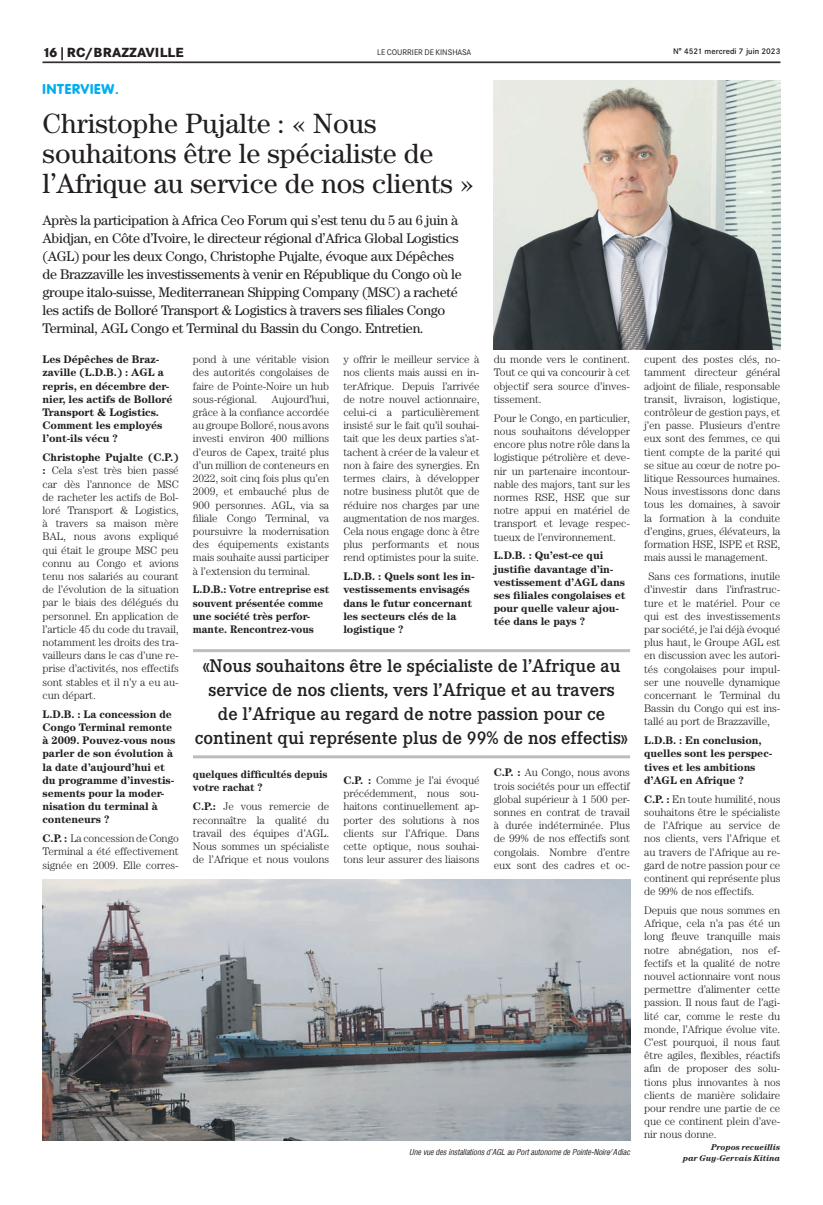
<style>
.page{position:relative;width:823px;height:1205px;background:#fff}
.page>*{position:absolute;margin:0;border:0;box-sizing:border-box;transform-origin:0 0}
.t1{font:28px/30px "Century";color:#231f20}
.t2{font:500 18px/24px "Corporate EBQ";color:#231f20;text-align:center}
.t3{font:14px/18px "Century";letter-spacing:-.02em;color:#231f20}
.t4{font:800 14px "Corporate Rounded";letter-spacing:.06em;color:#00aeef}
.t5{font:800 13px "Corporate SBQ";letter-spacing:.01em;color:#231f20}
.t6{font:300 11px/13.2px "Century";letter-spacing:-.01em;color:#231f20;text-align:justify}
.t7{font:700 11px/13.2px "Century";letter-spacing:-.01em;color:#231f20}
.t8{font:700 11px/13.2px "Century";letter-spacing:-.01em;color:#231f20;scale:.96 1}
.t9{font:italic 700 8.5px/11px "Century";color:#231f20;text-align:right}
.t10{font:italic 8px "Corporate Condensed";color:#231f20}
.t11{font:500 8px "Corporate SBQ";color:#231f20}
.t12{font:8px "Corporate SBQ";letter-spacing:-.01em;color:#231f20}
.s1{font-weight:700}
</style>
<div class="page">
<hr style="left:43px;top:62px;width:737px;height:1px;background:#231f20">
<hr style="left:193px;top:649px;width:436px;height:3px;background:#bcbdc0">
<hr style="left:193px;top:755px;width:436px;height:3px;background:#bcbdc0">
<img style="left:493px;top:81px;width:287px;height:269px">
<img style="left:43px;top:879px;width:586px;height:261px">
<p class="t5" style="left:43px;top:44px;width:142px">16 | RC/BRAZZAVILLE</p>
<p class="t12" style="left:377px;top:47px;width:96px">LE COURRIER DE KINSHASA</p>
<p class="t11" style="left:672px;top:46px;width:109px">N° 4521 mercredi 7 juin 2023</p>
<p class="t4" style="left:43px;top:81px;width:78px">INTERVIEW.</p>
<h1 class="t1" style="left:43px;top:108px;width:432px">Christophe Pujalte : « Nous souhaitons être le spécialiste de l’Afrique au service de nos clients »</h1>
<p class="t3" style="left:43px;top:211px;width:420px">Après la participation à Africa Ceo Forum qui s’est tenu du 5 au 6 juin à Abidjan, en Côte d’Ivoire, le directeur régional d’Africa Global Logistics (AGL) pour les deux Congo, Christophe Pujalte, évoque aux Dépêches de Brazzaville les investissements à venir en République du Congo où le groupe italo-suisse, Mediterranean Shipping Company (MSC) a racheté les actifs de Bolloré Transport &amp; Logistics à travers ses filiales Congo Terminal, AGL Congo et Terminal du Bassin du Congo. Entretien.</p>
<p class="t7" style="left:43px;top:353px;width:131px">Les Dépêches de Braz&shy;zaville (L.D.B.) : AGL a repris, en décembre der&shy;nier, les actifs de Bolloré<br>Transport &amp; Logistics.<br>Comment les employés l’ont-ils vécu ?</p>
<p class="t6" style="left:43px;top:451px;width:138px"><span class="s1">Christophe Pujalte (C.P.) :</span> Cela s’est très bien passé car dès l’annonce de MSC de racheter les actifs de Bol&shy;loré Transport &amp; Logistics, à travers sa maison mère BAL, nous avons expliqué qui était le groupe MSC peu connu au Congo et avions tenu nos salariés au courant de l’évolution de la situation par le biais des délégués du personnel. En application de l’article 45 du code du travail, notamment les droits des tra&shy;vailleurs dans le cas d’une re&shy;prise d’activités, nos effectifs sont stables et il n’y a eu au&shy;cun départ.</p>
<p class="t7" style="left:43px;top:707px;width:134px">L.D.B. : La concession de<br>Congo Terminal remonte à 2009. Pouvez-vous nous parler de son évolution à la date d’aujourd’hui et du programme d’investis&shy;sements pour la moder&shy;nisation du terminal à conteneurs ?</p>
<p class="t6" style="left:43px;top:832px;width:138px"><span class="s1">C.P. :</span> La concession de Congo Terminal a été effectivement signée en 2009. Elle corres-</p>
<p class="t6" style="left:193px;top:353px;width:138px">pond à une véritable vision des autorités congolaises de faire de Pointe-Noire un hub sous-régional.</p>
<p class="t6" style="left:193px;top:392px;width:138px;text-indent:79px">Aujourd’hui, grâce à la confiance accordée au groupe Bolloré, nous avons investi environ 400 millions d’euros de Capex, traité plus d’un million de conteneurs en 2022, soit cinq fois plus qu’en 2009, et embauché plus de 900 personnes. AGL, via sa filiale Congo Terminal, va poursuivre la modernisation des équipements existants mais souhaite aussi participer à l’extension du terminal.</p>
<p class="t8" style="left:193px;top:583px;width:143px">L.D.B.: Votre entreprise est souvent présentée comme une société très perfor&shy;mante. Rencontrez-vous</p>
<p class="t6" style="left:343px;top:353px;width:138px">y offrir le meilleur service à nos clients mais aussi en in&shy;terAfrique. Depuis l’arrivée de notre nouvel actionnaire, celui-ci a particulièrement insisté sur le fait qu’il souhai&shy;tait que les deux parties s’at&shy;tachent à créer de la valeur et non à faire des synergies. En termes clairs, à développer notre business plutôt que de réduire nos charges par une augmentation de nos marges.<br>Cela nous engage donc à être plus performants et nous rend optimistes pour la suite.</p>
<p class="t7" style="left:343px;top:570px;width:133px">L.D.B. : Quels sont les in&shy;vestissements envisagés dans le futur concernant les secteurs clés de la logistique ?</p>
<p class="t6" style="left:493px;top:353px;width:138px">du monde vers le continent.<br>Tout ce qui va concourir à cet objectif sera source d’inves&shy;tissement.</p>
<p class="t6" style="left:493px;top:411px;width:138px">Pour le Congo, en particulier, nous souhaitons développer encore plus notre rôle dans la logistique pétrolière et deve&shy;nir un partenaire incontour&shy;nable des majors, tant sur les normes RSE, HSE que sur notre appui en matériel de transport et levage respec&shy;tueux de l’environnement.</p>
<p class="t7" style="left:493px;top:549px;width:133px">L.D.B. : Qu’est-ce qui justifie davantage d’in&shy;vestissement d’AGL dans ses filiales congolaises et pour quelle valeur ajou&shy;tée dans le pays ?</p>
<h2 class="t2" style="left:195px;top:654px;width:434px">«Nous souhaitons être le spécialiste de l’Afrique au service de nos clients, vers l’Afrique et au travers<br>de l’Afrique au regard de notre passion pour ce continent qui représente plus de 99% de nos effectis»</h2>
<p class="t8" style="left:193px;top:768px;width:142px">quelques difficultés depuis votre rachat ?</p>
<p class="t6" style="left:193px;top:800px;width:138px"><span class="s1">C.P.:</span> Je vous remercie de reconnaître la qualité du travail des équipes d’AGL.<br>Nous sommes un spécialiste de l’Afrique et nous voulons</p>
<p class="t6" style="left:343px;top:773px;width:138px"><span class="s1">C.P. :</span> Comme je l’ai évoqué précédemment, nous sou&shy;haitons continuellement ap&shy;porter des solutions à nos clients sur l’Afrique. Dans cette optique, nous souhai&shy;tons leur assurer des liaisons</p>
<p class="t6" style="left:493px;top:766px;width:138px"><span class="s1">C.P. :</span> Au Congo, nous avons trois sociétés pour un effectif global supérieur à 1 500 per&shy;sonnes en contrat de travail à durée indéterminée. Plus de 99% de nos effectifs sont congolais. Nombre d’entre eux sont des cadres et oc-</p>
<p class="t10" style="left:409px;top:1148px;width:222px">Une vue des installations d’AGL au Port autonome de Pointe-Noire/ Adiac</p>
<p class="t6" style="left:643px;top:353px;width:138px">cupent des postes clés, no&shy;tamment directeur général adjoint de filiale, responsable transit, livraison, logistique, contrôleur de gestion pays, et j’en passe. Plusieurs d’entre eux sont des femmes, ce qui tient compte de la parité qui se situe au cœur de notre po&shy;litique Ressources humaines.<br>Nous investissons donc dans tous les domaines, à savoir la formation à la conduite d’engins, grues, élévateurs, la formation HSE, ISPE et RSE, mais aussi le management.</p>
<p class="t6" style="left:643px;top:570px;width:138px;text-indent:4px">Sans ces formations, inutile d’investir dans l’infrastruc&shy;ture et le matériel. Pour ce qui est des investissements par société, je l’ai déjà évoqué plus haut, le Groupe AGL est en discussion avec les autori&shy;tés congolaises pour impul&shy;ser une nouvelle dynamique concernant le Terminal du Bassin du Congo qui est ins&shy;tallé au port de Brazzaville,</p>
<p class="t7" style="left:643px;top:734px;width:130px">L.D.B. : En conclusion, quelles sont les perspec&shy;tives et les ambitions d’AGL en Afrique ?</p>
<p class="t6" style="left:643px;top:792px;width:138px"><span class="s1">C.P. :</span> En toute humilité, nous souhaitons être le spécialiste de l’Afrique au service de nos clients, vers l’Afrique et au travers de l’Afrique au re&shy;gard de notre passion pour ce continent qui représente plus de 99% de nos effectifs.</p>
<p class="t6" style="left:643px;top:903px;width:138px">Depuis que nous sommes en Afrique, cela n’a pas été un long fleuve tranquille mais notre abnégation, nos ef&shy;fectifs et la qualité de notre nouvel actionnaire vont nous permettre d’alimenter cette passion. Il nous faut de l’agi&shy;lité car, comme le reste du monde, l’Afrique évolue vite.<br>C’est pourquoi, il nous faut être agiles, flexibles, réactifs afin de proposer des solu&shy;tions plus innovantes à nos clients de manière solidaire pour rendre une partie de ce que ce continent plein d’ave&shy;nir nous donne.</p>
<p class="t9" style="left:682px;top:1141px;width:99px">Propos recueillis<br>par Guy-Gervais Kitina</p>
</div>
